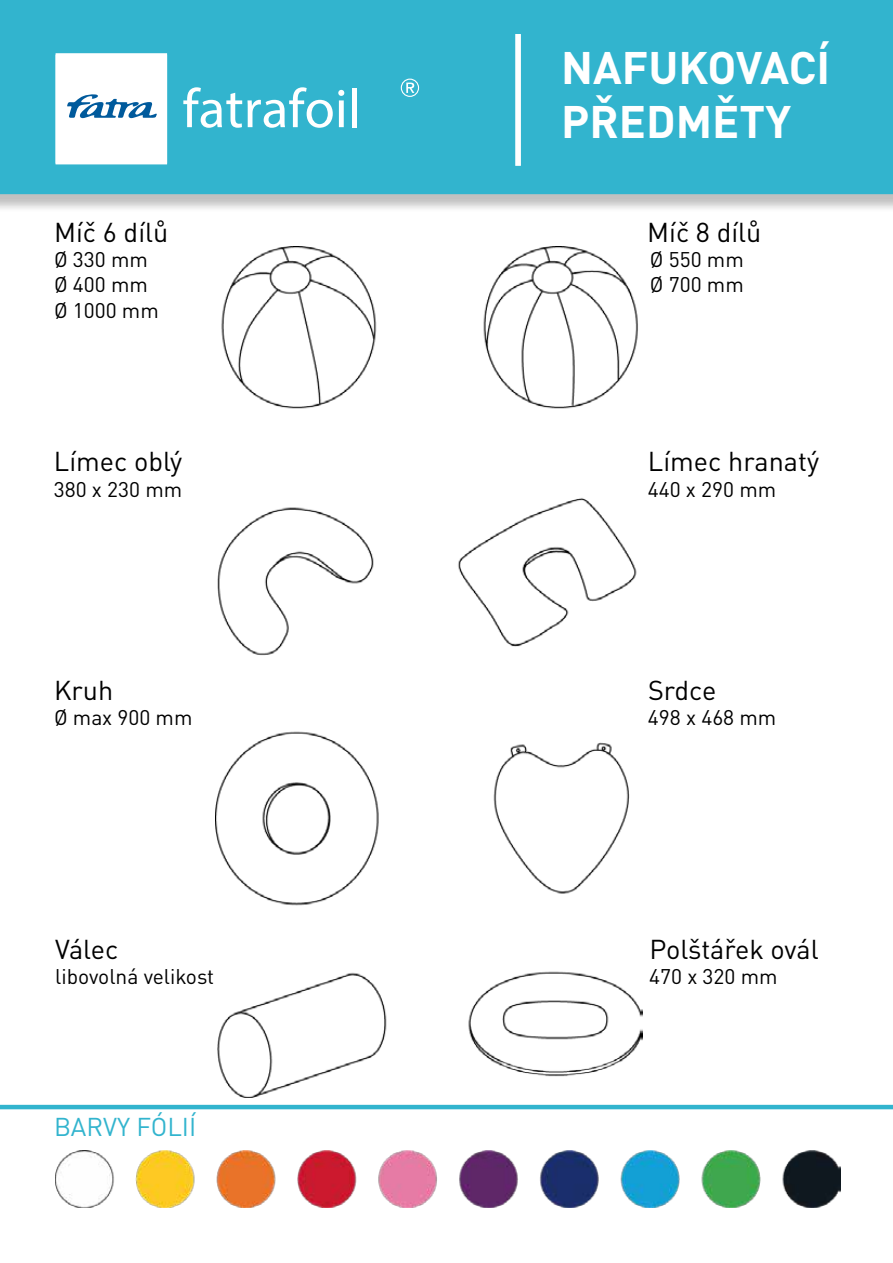
<style>
.page{position:relative;width:893px;height:1263px;background:#fff}
.page>*{position:absolute;margin:0;border:0;box-sizing:border-box;transform-origin:0 0}
.t1{font:expanded 55.2px "Helvetica Neue LT Pro";color:#fff}
.t2{font:700 45px/54px "DIN Pro";color:#fff}
.t3{font:27px "DIN Pro";color:#000}
.t4{font:25.5px "DIN Pro";color:#32b4ce}
.t5{font:21px "DIN Pro";color:#000}
</style>
<div class="page">
<img style="left:55px;top:1150px;width:785px;height:58px">
<img style="left:216px;top:247px;width:426px;height:850px">
<div style="left:0;top:0;width:893px;height:213px;background:#000;opacity:.25"></div>
<div style="left:0;top:0;width:893px;height:194px;background:#32b4ce"></div>
<div style="left:53px;top:52px;width:371px;height:112px;background:#32b4ce"></div>
<svg style="left:406px;top:83px;width:8px;height:10px"></svg>
<div style="left:401px;top:79px;width:18px;height:18px;border:1px solid #fff;border-radius:50%"></div>
<svg style="left:56px;top:53px;width:111px;height:111px;background:#ecf2f7"></svg>
<svg style="left:515px;top:34px;width:6px;height:132px"></svg>
<hr style="left:0;top:1105px;width:893px;height:4px;background:#32b4ce">
<h1 class="t1" style="left:183px;top:75px;width:180px">fatrafoil</h1>
<h2 class="t2" style="left:561px;top:35px;width:271px">NAFUKOVACÍ<br>PŘEDMĚTY</h2>
<p class="t3" style="left:54px;top:211px;width:116px">Míč 6 dílů</p>
<p class="t3" style="left:647px;top:211px;width:116px">Míč 8 dílů</p>
<p class="t5" style="left:54px;top:243px;width:95px">Ø 330 mm</p>
<p class="t5" style="left:650px;top:243px;width:95px">Ø 550 mm</p>
<p class="t5" style="left:54px;top:268px;width:95px">Ø 400 mm</p>
<p class="t5" style="left:650px;top:268px;width:95px">Ø 700 mm</p>
<p class="t5" style="left:54px;top:293px;width:106px">Ø 1000 mm</p>
<p class="t3" style="left:54px;top:440px;width:130px">Límec oblý</p>
<p class="t3" style="left:648px;top:440px;width:173px">Límec hranatý</p>
<p class="t5" style="left:54px;top:472px;width:130px">380 x 230 mm</p>
<p class="t5" style="left:648px;top:472px;width:130px">440 x 290 mm</p>
<p class="t3" style="left:54px;top:669px;width:61px">Kruh</p>
<p class="t3" style="left:648px;top:669px;width:70px">Srdce</p>
<p class="t5" style="left:54px;top:701px;width:140px">Ø max 900 mm</p>
<p class="t5" style="left:648px;top:701px;width:130px">498 x 468 mm</p>
<p class="t3" style="left:55px;top:928px;width:65px">Válec</p>
<p class="t3" style="left:649px;top:928px;width:171px">Polštářek ovál</p>
<p class="t5" style="left:55px;top:960px;width:160px">libovolná velikost</p>
<p class="t5" style="left:649px;top:960px;width:130px">470 x 320 mm</p>
<p class="t4" style="left:54px;top:1106px;width:144px">BARVY FÓLIÍ</p>
</div>
